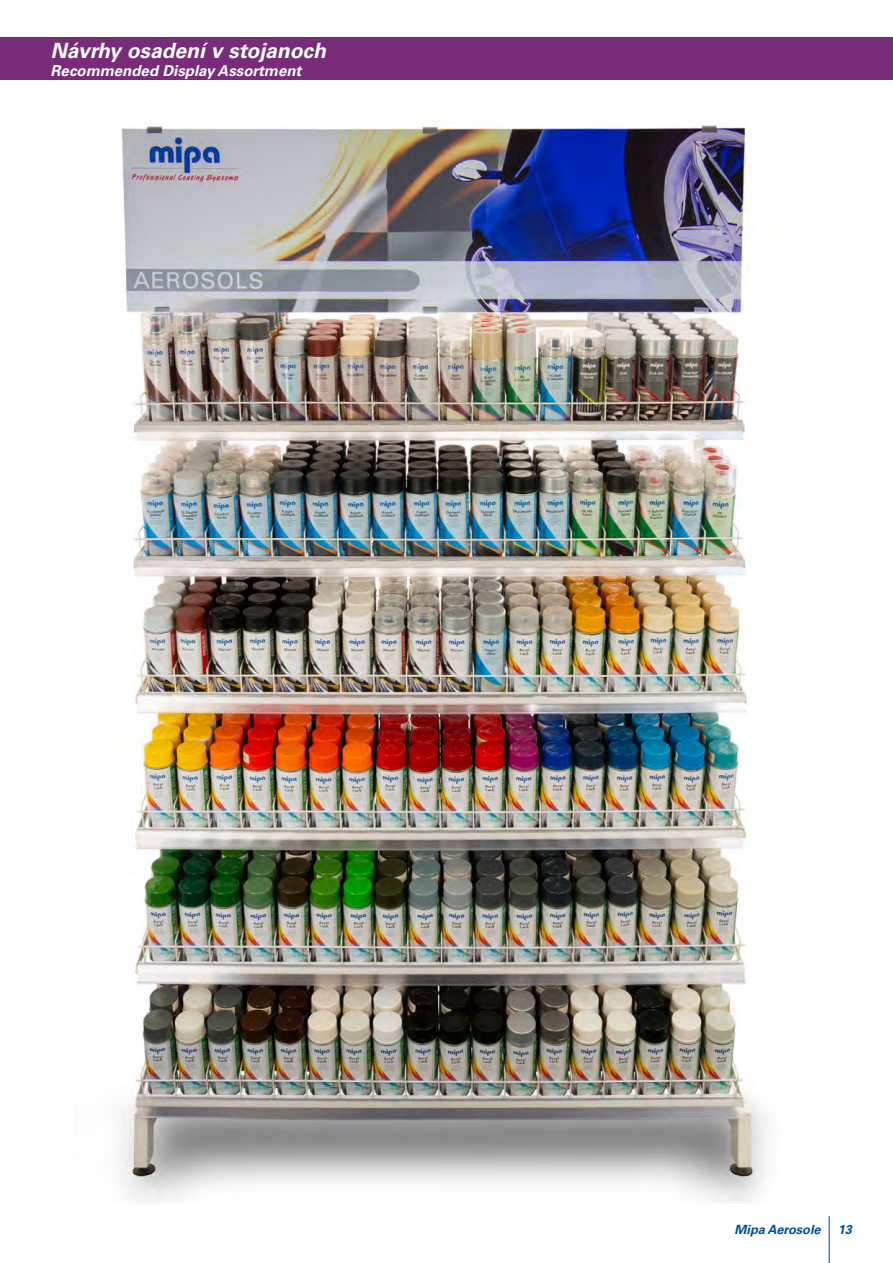
<style>
.page{position:relative;width:893px;height:1263px;background:#fff}
.page>*{position:absolute;margin:0;border:0;box-sizing:border-box;transform-origin:0 0}
.t1{font:italic 700 21px "Univers LT Pro 65";color:#fff}
.t2{font:italic 700 15px "Univers LT Pro 65";color:#fff}
.t3{font:italic 700 12.75px "Univers LT Pro 65";color:#004f9f}
</style>
<div class="page">
<hr style="left:829px;top:1216px;width:1px;height:47px;background:#004f9f">
<div style="left:0;top:37px;width:893px;height:43px;background:#782b77"></div>
<img style="left:121px;top:124px;width:646px;height:1077px">
<h1 class="t1" style="left:51px;top:38px;width:277px">Návrhy osadení v stojanoch</h1>
<p class="t2" style="left:51px;top:62px;width:252px">Recommended Display Assortment</p>
<p class="t3" style="left:734px;top:1222px;width:88px">Mipa Aerosole</p>
<p class="t3" style="left:838px;top:1222px;width:16px">13</p>
</div>
